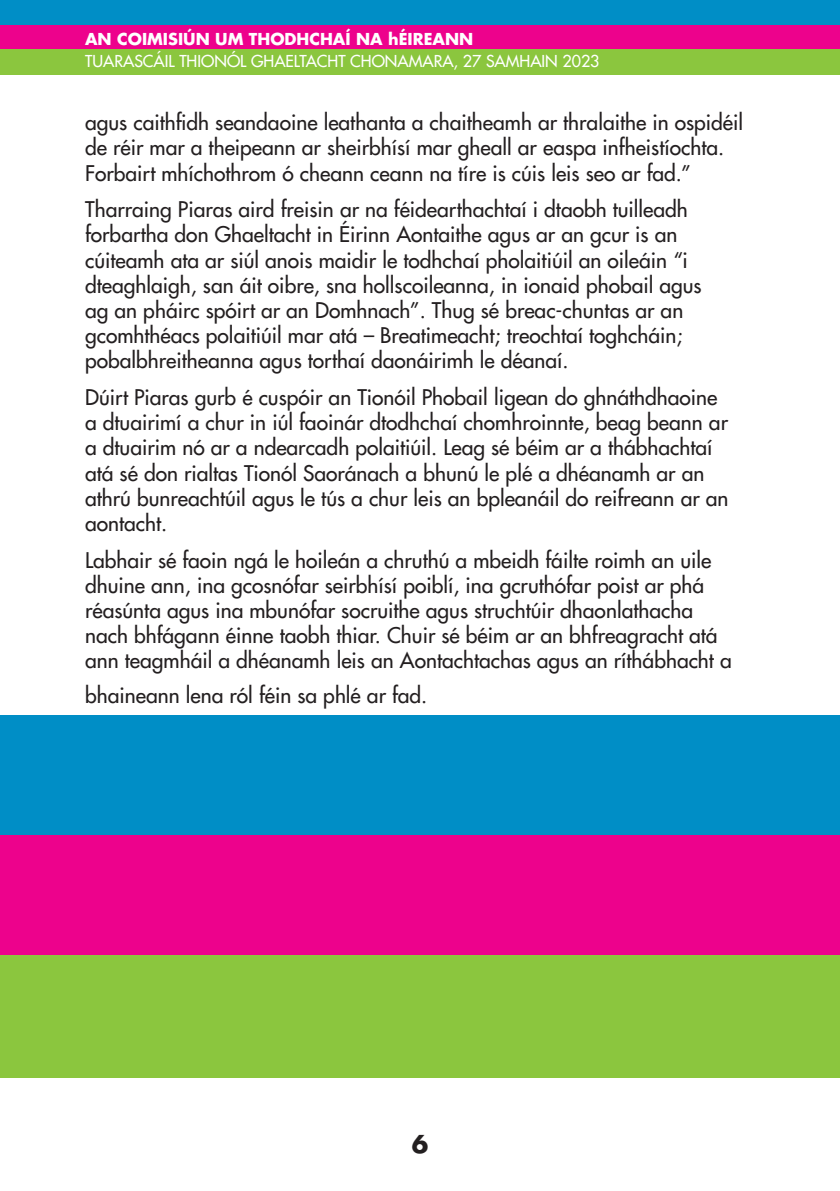
<style>
.page{position:relative;width:840px;height:1191px;background:#fff}
.page>*{position:absolute;margin:0;border:0;box-sizing:border-box;transform-origin:0 0}
.t1{font:700 24px "Futura LT";color:#231f20}
.t2{font:21px/25.2px "Futura LT";color:#231f20}
.t3{font:16px "Futura LT";color:#fff}
.t4{font:700 16px "Futura LT";color:#fff}
</style>
<div class="page">
<div style="left:0;top:0;width:839px;height:25px;background:#008ec6"></div>
<div style="left:0;top:25px;width:839px;height:25px;background:#ed028c"></div>
<div style="left:0;top:50px;width:839px;height:25px;background:#8bc63e"></div>
<svg style="left:839px;top:25px;width:1px;height:50px"></svg>
<div style="left:0;top:715px;width:839px;height:120px;background:#008ec6"></div>
<div style="left:0;top:835px;width:839px;height:120px;background:#ed028c"></div>
<div style="left:0;top:955px;width:839px;height:122px;background:#8bc63e"></div>
<hr style="left:839px;top:715px;width:1px;height:64px;background:#008ec6">
<hr style="left:839px;top:779px;width:1px;height:64px;background:#ed028c">
<hr style="left:839px;top:843px;width:1px;height:65px;background:#8bc63e">
<hr style="left:839px;top:923px;width:1px;height:64px;background:#008ec6">
<hr style="left:839px;top:987px;width:1px;height:64px;background:#ed028c">
<hr style="left:839px;top:1051px;width:1px;height:65px;background:#8bc63e">
<p class="t4" style="left:85px;top:28px;width:389px">AN COIMISIÚN UM THODHCHAÍ NA hÉIREANN</p>
<p class="t3" style="left:85px;top:51px;width:515px">TUARASCÁIL THIONÓL GHAELTACHT CHONAMARA, 27 SAMHAIN 2023</p>
<p class="t2" style="left:85px;top:110px;width:659px">agus caithfidh seandaoine leathanta a chaitheamh ar thralaithe in ospidéil de réir mar a theipeann ar sheirbhísí mar gheall ar easpa infheistíochta.<br>Forbairt mhíchothrom ó cheann ceann na tíre is cúis leis seo ar fad.”</p>
<p class="t2" style="left:85px;top:197px;width:617px">Tharraing Piaras aird freisin ar na féidearthachtaí i dtaobh tuilleadh forbartha don Ghaeltacht in Éirinn Aontaithe agus ar an gcur is an cúiteamh ata ar siúl anois maidir le todhchaí pholaitiúil an oileáin “i dteaghlaigh, san áit oibre, sna hollscoileanna, in ionaid phobail agus ag an pháirc spóirt ar an Domhnach”. Thug sé breac-chuntas ar an gcomhthéacs polaitiúil mar atá – Breatimeacht; treochtaí toghcháin; pobalbhreitheanna agus torthaí daonáirimh le déanaí.</p>
<p class="t2" style="left:85px;top:384px;width:644px">Dúirt Piaras gurb é cuspóir an Tionóil Phobail ligean do ghnáthdhaoine a dtuairimí a chur in iúl faoinár dtodhchaí chomhroinnte, beag beann ar a dtuairim nó ar a ndearcadh polaitiúil. Leag sé béim ar a thábhachtaí atá sé don rialtas Tionól Saoránach a bhunú le plé a dhéanamh ar an athrú bunreachtúil agus le tús a chur leis an bpleanáil do reifreann ar an aontacht.</p>
<p class="t2" style="left:85px;top:547px;width:647px">Labhair sé faoin ngá le hoileán a chruthú a mbeidh fáilte roimh an uile dhuine ann, ina gcosnófar seirbhísí poiblí, ina gcruthófar poist ar phá réasúnta agus ina mbunófar socruithe agus struchtúir dhaonlathacha nach bhfágann éinne taobh thiar. Chuir sé béim ar an bhfreagracht atá ann teagmháil a dhéanamh leis an Aontachtachas agus an ríthábhacht a</p>
<p class="t2" style="left:85px;top:683px;width:343px">bhaineann lena ról féin sa phlé ar fad.</p>
<p class="t1" style="left:411px;top:1128px;width:18px">6</p>
</div>
